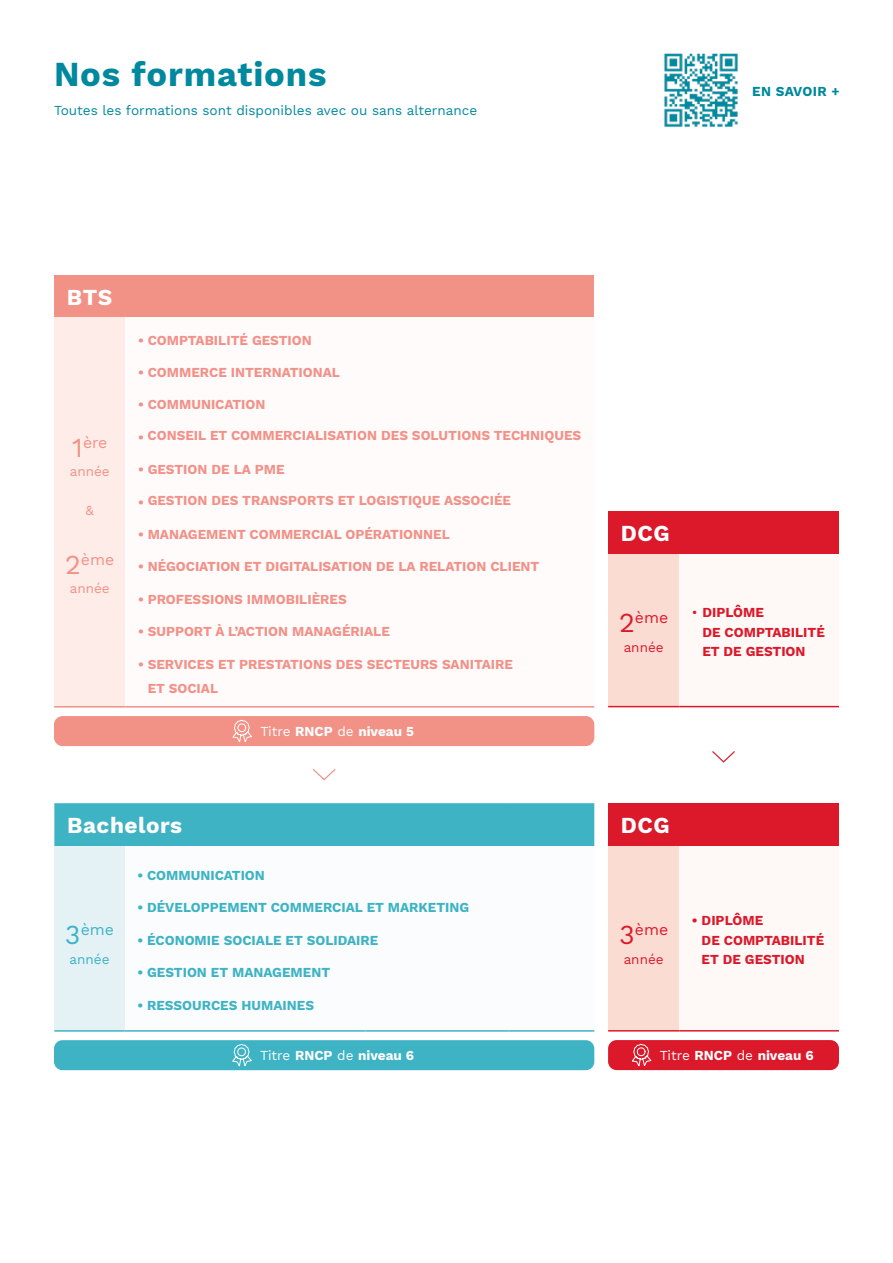
<style>
.page{position:relative;width:893px;height:1263px;background:#fff}
.page>*{position:absolute;margin:0;border:0;box-sizing:border-box;transform-origin:0 0}
.t1{font:700 34.5px "Work Sans";letter-spacing:.025em;color:#00899e}
.t2{font:700 22.5px "Work Sans";letter-spacing:.025em;color:#fff}
.t3{font:15.75px "Work Sans";color:#f29186}
.t4{font:15.75px "Work Sans";color:#dc192a}
.t5{font:15.75px "Work Sans";color:#3eb3c4}
.t6{font:700 13.5px/24px "Work Sans";color:#f29188}
.t7{font:700 13.5px "Work Sans";color:#3eb3c4}
.t8{font:700 13.5px/19.5px "Work Sans";color:#dc192a}
.t9{font:13.5px "Work Sans";color:#00899e}
.t10{font:700 13.5px "Work Sans";color:#fff}
.t11{font:13.5px "Work Sans";color:#f29186}
.t12{font:13.5px "Work Sans";color:#dc192a}
.t13{font:700 13.5px "Work Sans";letter-spacing:.025em;color:#00899e}
.t14{font:13.5px "Work Sans";color:#3eb3c4}
.s1{font-size:27px}
.s2{color:#f29186}
.s3{font-weight:400}
</style>
<div class="page">
<div style="left:54px;top:275px;width:540px;height:43px;background:#f29186"></div>
<div style="left:54px;top:318px;width:71px;height:389px;background:#fdece8"></div>
<div style="left:125px;top:318px;width:469px;height:389px;background:#fffbfb"></div>
<hr style="left:54px;top:706px;width:71px;height:1px;background:#f29186">
<hr style="left:125px;top:706px;width:469px;height:1px;background:#f29186">
<div style="left:608px;top:511px;width:231px;height:43px;background:#dc192a"></div>
<div style="left:608px;top:554px;width:71px;height:153px;background:#fadcd2"></div>
<div style="left:679px;top:554px;width:160px;height:153px;background:#fef8f6"></div>
<hr style="left:608px;top:706px;width:71px;height:1px;background:#dc192a">
<hr style="left:679px;top:706px;width:160px;height:1px;background:#dc192a">
<div style="left:608px;top:803px;width:231px;height:43px;background:#dc192a"></div>
<div style="left:608px;top:846px;width:71px;height:185px;background:#fadcd2"></div>
<div style="left:679px;top:846px;width:160px;height:185px;background:#fef8f6"></div>
<hr style="left:608px;top:1030px;width:71px;height:1px;background:#dc192a">
<hr style="left:679px;top:1030px;width:160px;height:1px;background:#dc192a">
<div style="left:54px;top:716px;width:540px;height:30px;background:#f29186;border-radius:9px"></div>
<svg style="left:232px;top:719px;width:20px;height:24px"></svg>
<div style="left:54px;top:1040px;width:540px;height:30px;background:#3eb3c4;border-radius:9px"></div>
<svg style="left:232px;top:1044px;width:20px;height:23px"></svg>
<div style="left:608px;top:1040px;width:231px;height:30px;background:#dc192a;border-radius:9px"></div>
<svg style="left:632px;top:1043px;width:20px;height:24px"></svg>
<div style="left:54px;top:803px;width:540px;height:43px;background:#3eb3c4"></div>
<div style="left:54px;top:846px;width:71px;height:185px;background:#e4f1f5"></div>
<div style="left:125px;top:846px;width:469px;height:185px;background:#fafcfd"></div>
<hr style="left:54px;top:1030px;width:71px;height:2px;background:#3eb3c4">
<hr style="left:125px;top:1030px;width:241px;height:2px;background:#3eb3c4">
<hr style="left:366px;top:1030px;width:143px;height:2px;background:#3eb3c4">
<hr style="left:509px;top:1030px;width:85px;height:2px;background:#3eb3c4">
<svg style="left:313px;top:769px;width:23px;height:12px"></svg>
<svg style="left:712px;top:751px;width:23px;height:12px"></svg>
<img style="left:664px;top:53px;width:74px;height:74px">
<h1 class="t1" style="left:54px;top:54px;width:274px">Nos formations</h1>
<p class="t9" style="left:54px;top:103px;width:425px">Toutes les formations sont disponibles avec ou sans alternance</p>
<p class="t13" style="left:752px;top:83px;width:89px">EN SAVOIR +</p>
<h2 class="t2" style="left:67px;top:284px;width:47px">BTS</h2>
<p class="t3" style="left:72px;top:433px;width:37px"><span class="s1">1</span>ère</p>
<p class="t11" style="left:70px;top:464px;width:42px">année</p>
<p class="t11" style="left:86px;top:503px;width:10px">&amp;</p>
<p class="t3" style="left:65px;top:550px;width:51px"><span class="s1">2</span>ème</p>
<p class="t11" style="left:70px;top:581px;width:42px">année</p>
<p class="t6" style="left:138px;top:329px;width:175px"><span class="s2">•</span> COMPTABILITÉ GESTION</p>
<p class="t6" style="left:138px;top:361px;width:204px"><span class="s2">•</span> COMMERCE INTERNATIONAL</p>
<p class="t6" style="left:138px;top:393px;width:129px"><span class="s2">•</span> COMMUNICATION</p>
<p class="t6" style="left:138px;top:424px;width:445px"><span class="s2">•</span> CONSEIL ET COMMERCIALISATION DES SOLUTIONS TECHNIQUES</p>
<p class="t6" style="left:138px;top:458px;width:148px"><span class="s2">•</span> GESTION DE LA PME</p>
<p class="t6" style="left:138px;top:489px;width:375px"><span class="s2">•</span> GESTION DES TRANSPORTS ET LOGISTIQUE ASSOCIÉE</p>
<p class="t6" style="left:138px;top:523px;width:313px"><span class="s2">•</span> MANAGEMENT COMMERCIAL OPÉRATIONNEL</p>
<p class="t6" style="left:138px;top:555px;width:403px"><span class="s2">•</span> NÉGOCIATION ET DIGITALISATION DE LA RELATION CLIENT</p>
<p class="t6" style="left:138px;top:588px;width:210px"><span class="s2">•</span> PROFESSIONS IMMOBILIÈRES</p>
<p class="t6" style="left:138px;top:620px;width:253px"><span class="s2">•</span> SUPPORT À L’ACTION MANAGÉRIALE</p>
<p class="t6" style="left:148px;top:653px;width:367px;text-indent:-10px"><span class="s2">•</span> SERVICES ET PRESTATIONS DES SECTEURS SANITAIRE<br>ET SOCIAL</p>
<p class="t10" style="left:260px;top:724px;width:155px"><span class="s3">Titre</span> RNCP <span class="s3">de</span> niveau 5</p>
<h2 class="t2" style="left:67px;top:812px;width:117px">Bachelors</h2>
<p class="t5" style="left:65px;top:920px;width:51px"><span class="s1">3</span>ème</p>
<p class="t14" style="left:69px;top:951px;width:42px">année</p>
<p class="t7" style="left:137px;top:868px;width:129px">• COMMUNICATION</p>
<p class="t7" style="left:137px;top:900px;width:333px">• DÉVELOPPEMENT COMMERCIAL ET MARKETING</p>
<p class="t7" style="left:137px;top:932px;width:242px">• ÉCONOMIE SOCIALE ET SOLIDAIRE</p>
<p class="t7" style="left:137px;top:965px;width:194px">• GESTION ET MANAGEMENT</p>
<p class="t7" style="left:137px;top:997px;width:178px">• RESSOURCES HUMAINES</p>
<h2 class="t2" style="left:621px;top:520px;width:50px">DCG</h2>
<p class="t4" style="left:619px;top:608px;width:51px"><span class="s1">2</span>ème</p>
<p class="t12" style="left:624px;top:639px;width:42px">année</p>
<p class="t8" style="left:702px;top:603px;width:124px;text-indent:-10px"><span class="s3">•</span> DIPLÔME<br>DE COMPTABILITÉ<br>ET DE GESTION</p>
<h2 class="t2" style="left:621px;top:812px;width:50px">DCG</h2>
<p class="t4" style="left:619px;top:920px;width:51px"><span class="s1">3</span>ème</p>
<p class="t12" style="left:624px;top:951px;width:42px">année</p>
<p class="t8" style="left:702px;top:911px;width:124px;text-indent:-10px">• DIPLÔME<br>DE COMPTABILITÉ<br>ET DE GESTION</p>
<p class="t10" style="left:260px;top:1048px;width:155px"><span class="s3">Titre</span> RNCP <span class="s3">de</span> niveau 6</p>
<p class="t10" style="left:660px;top:1048px;width:155px"><span class="s3">Titre</span> RNCP <span class="s3">de</span> niveau 6</p>
</div>
